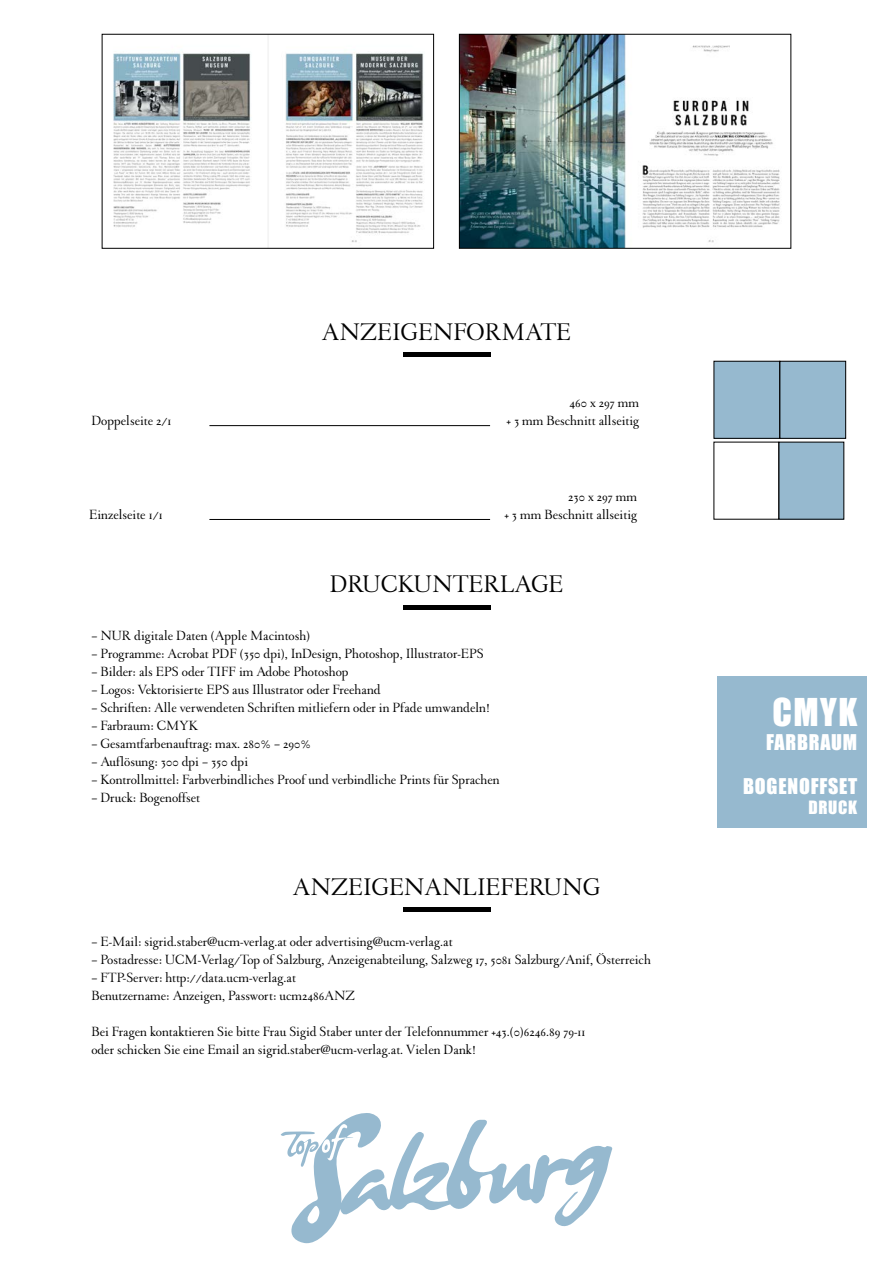
<style>
.page{position:relative;width:893px;height:1263px;background:#fff}
.page>*{position:absolute;margin:0;border:0;box-sizing:border-box;transform-origin:0 0}
.t1{font:35.25px "Impact";color:#fff}
.t2{font:27px "Monteverdi Pro";color:#000}
.t3{font:19.95px "Impact";letter-spacing:.04em;color:#fff}
.t4{font:16.8px "Impact";letter-spacing:.04em;color:#fff}
.t5{font:15px/18px "Monteverdi Pro";color:#000;text-align:right}
</style>
<div class="page">
<img style="left:461px;top:36px;width:319px;height:211px">
<div style="left:459px;top:34px;width:332px;height:215px;border:1px solid #000"></div>
<img style="left:113px;top:36px;width:311px;height:211px">
<div style="left:102px;top:34px;width:332px;height:215px;border:1px solid #000"></div>
<svg style="left:280px;top:1113px;width:333px;height:131px"></svg>
<div style="left:714px;top:361px;width:66px;height:77px;background:#96b9cf"></div>
<div style="left:714px;top:361px;width:66px;height:78px;border:1px solid #000"></div>
<div style="left:780px;top:361px;width:66px;height:77px;background:#96b9cf"></div>
<div style="left:780px;top:361px;width:66px;height:78px;border:1px solid #000"></div>
<div style="left:779px;top:442px;width:65px;height:77px;background:#96b9cf"></div>
<hr style="left:209px;top:425px;width:281px;height:1px;background:#000">
<hr style="left:209px;top:519px;width:281px;height:1px;background:#000">
<div style="left:403px;top:352px;width:87px;height:5px;background:#000"></div>
<div style="left:717px;top:676px;width:149px;height:152px;background:#96b9cf"></div>
<hr style="left:403px;top:605px;width:87px;height:4px;background:#000">
<hr style="left:403px;top:908px;width:87px;height:4px;background:#000">
<p class="t5" style="left:91px;top:413px;width:82px">Doppelseite 2/1</p>
<p class="t5" style="left:89px;top:507px;width:75px">Einzelseite 1/1</p>
<h2 class="t2" style="left:322px;top:318px;width:251px">ANZEIGENFORMATE</h2>
<p class="t5" style="left:506px;top:395px;width:134px">460 x 297 mm<br>+ 3 mm Beschnitt allseitig</p>
<p class="t5" style="left:504px;top:489px;width:134px">230 x 297 mm<br>+ 3 mm Beschnitt allseitig</p>
<h2 class="t2" style="left:330px;top:571px;width:235px">DRUCKUNTERLAGE</h2>
<p class="t5" style="left:91px;top:627px;width:220px">– NUR digitale Daten (Apple Macintosh)</p>
<p class="t5" style="left:91px;top:645px;width:394px">– Programme: Acrobat PDF (350 dpi), InDesign, Photoshop, Illustrator-EPS</p>
<p class="t5" style="left:91px;top:663px;width:259px">– Bilder: als EPS oder TIFF im Adobe Photoshop</p>
<p class="t5" style="left:91px;top:681px;width:291px">– Logos: Vektorisierte EPS aus Illustrator oder Freehand</p>
<p class="t5" style="left:91px;top:699px;width:400px">– Schriften: Alle verwendeten Schriften mitliefern oder in Pfade umwandeln!</p>
<p class="t5" style="left:91px;top:717px;width:108px">– Farbraum: CMYK</p>
<p class="t5" style="left:91px;top:735px;width:221px">– Gesamtfarbenauftrag: max. 280% – 290%</p>
<p class="t5" style="left:91px;top:753px;width:158px">– Auflösung: 300 dpi – 350 dpi</p>
<p class="t5" style="left:91px;top:771px;width:410px">– Kontrollmittel: Farbverbindliches Proof und verbindliche Prints für Sprachen</p>
<p class="t5" style="left:91px;top:789px;width:110px">– Druck: Bogenoffset</p>
<h2 class="t2" style="left:293px;top:873px;width:309px">ANZEIGENANLIEFERUNG</h2>
<p class="t5" style="left:91px;top:934px;width:363px">– E-Mail: sigrid.staber@ucm-verlag.at oder advertising@ucm-verlag.at</p>
<p class="t5" style="left:91px;top:952px;width:561px">– Postadresse: UCM-Verlag/Top of Salzburg, Anzeigenabteilung, Salzweg 17, 5081 Salzburg/Anif, Österreich</p>
<p class="t5" style="left:91px;top:970px;width:265px;text-align:left">– FTP-Server: http://data.ucm-verlag.at<br>Benutzername: Anzeigen, Passwort: ucm2486ANZ</p>
<p class="t5" style="left:91px;top:1024px;width:496px;text-align:left">Bei Fragen kontaktieren Sie bitte Frau Sigid Staber unter der Telefonnummer +43.(0)6246.89 79-11 oder schicken Sie eine Email an sigrid.staber@ucm-verlag.at. Vielen Dank!</p>
<h1 class="t1" style="left:773px;top:685px;width:86px">CMYK</h1>
<h3 class="t3" style="left:766px;top:727px;width:92px">FARBRAUM</h3>
<h3 class="t3" style="left:743px;top:771px;width:116px">BOGENOFFSET</h3>
<p class="t4" style="left:808px;top:795px;width:50px">DRUCK</p>
</div>
